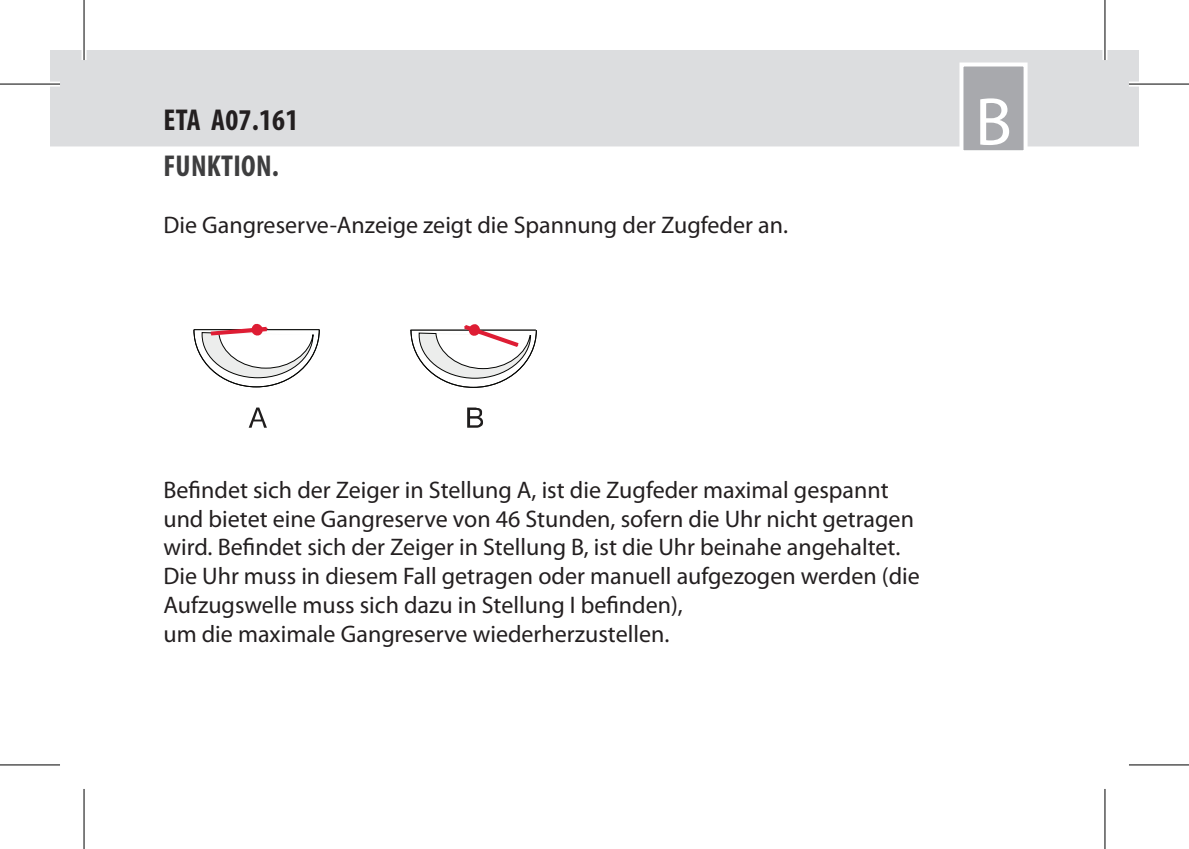
<style>
.page{position:relative;width:1189px;height:849px;background:#fff}
.page>*{position:absolute;margin:0;border:0;box-sizing:border-box;transform-origin:0 0}
.t1{font:68px "Myriad Pro";color:#fff}
.t2{font:700 condensed 30.4px "Myriad Pro";letter-spacing:.01em;color:#231f20}
.t3{font:700 condensed 30.4px "Myriad Pro";letter-spacing:.01em;color:#3e3e3f}
.t4{font:24px/28.8px "Myriad Pro";color:#231f20}
</style>
<div class="page">
<div style="left:50px;top:50px;width:1088px;height:96px;background:#dcdddf"></div>
<svg style="left:193px;top:323px;width:127px;height:65px"></svg>
<svg style="left:249px;top:407px;width:18px;height:20px"></svg>
<svg style="left:410px;top:325px;width:127px;height:63px"></svg>
<svg style="left:468px;top:323px;width:12px;height:13px"></svg>
<svg style="left:467px;top:407px;width:16px;height:20px"></svg>
<div style="left:959px;top:62px;width:68px;height:92px;background:#a8a9ad;border:4px solid #fff"></div>
<div style="left:0;top:82px;width:60px;height:5px;background:#fff"></div>
<div style="left:1128px;top:82px;width:60px;height:5px;background:#fff"></div>
<svg style="left:0;top:765px;width:60px;height:1px"></svg>
<svg style="left:1129px;top:765px;width:59px;height:1px"></svg>
<hr style="left:82px;top:0;width:4px;height:60px;background:#fff">
<svg style="left:1102px;top:0;width:5px;height:60px"></svg>
<svg style="left:1105px;top:789px;width:1px;height:59px"></svg>
<hr style="left:0;top:83px;width:60px;height:2px;background:#000">
<hr style="left:1128px;top:83px;width:60px;height:2px;background:#000">
<hr style="left:0;top:764px;width:60px;height:1px;background:#000">
<hr style="left:1128px;top:764px;width:60px;height:1px;background:#000">
<hr style="left:83px;top:0;width:2px;height:60px;background:#000">
<hr style="left:83px;top:788px;width:2px;height:60px;background:#000">
<hr style="left:1104px;top:0;width:1px;height:60px;background:#000">
<hr style="left:1104px;top:788px;width:1px;height:60px;background:#000">
<p class="t2" style="left:163px;top:101px;width:136px">ETA A07.161</p>
<p class="t3" style="left:163px;top:147px;width:117px">FUNKTION.</p>
<p class="t4" style="left:163px;top:210px;width:624px">Die Gangreserve-Anzeige zeigt die Spannung der Zugfeder an.</p>
<h1 class="t1" style="left:975px;top:80px;width:38px">B</h1>
<p class="t4" style="left:163px;top:475px;width:758px">Befindet sich der Zeiger in Stellung A, ist die Zugfeder maximal gespannt und bietet eine Gangreserve von 46 Stunden, sofern die Uhr nicht getragen wird. Befindet sich der Zeiger in Stellung B, ist die Uhr beinahe angehaltet.<br>Die Uhr muss in diesem Fall getragen oder manuell aufgezogen werden (die Aufzugswelle muss sich dazu in Stellung I befinden),<br>um die maximale Gangreserve wiederherzustellen.</p>
</div>
